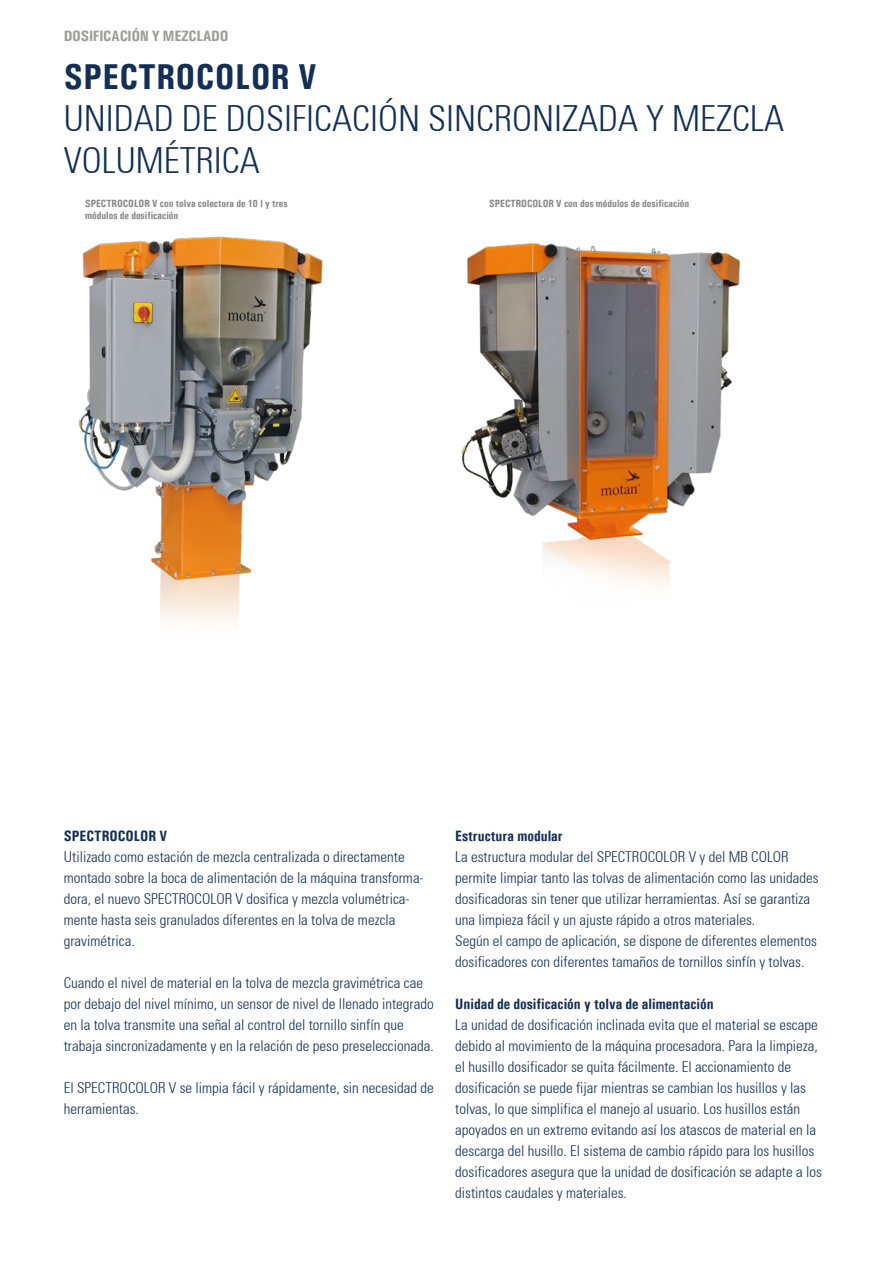
<style>
.page{position:relative;width:896px;height:1263px;background:#fff}
.page>*{position:absolute;margin:0;border:0;box-sizing:border-box;transform-origin:0 0}
.t1{font:300 condensed 36px/42px "Univers";color:#132f55}
.t2{font:700 36px "Univers Condensed";letter-spacing:.01em;color:#132f55}
.t3{font:300 condensed 15px/21px "Univers";color:#132f55}
.t4{font:700 15px "Univers Condensed";color:#132f55}
.t5{font:700 15px "Univers Condensed";letter-spacing:-.02em;color:#9d9d9c;scale:1.06 1}
.t6{font:700 10.5px/12px "Univers Condensed";color:#878787}
</style>
<div class="page">
<img style="left:79px;top:236px;width:244px;height:386px">
<img style="left:461px;top:243px;width:279px;height:345px">
<p class="t5" style="left:64px;top:27px;width:157px">DOSIFICACIÓN Y MEZCLADO</p>
<h1 class="t2" style="left:64px;top:54px;width:254px">SPECTROCOLOR V</h1>
<h1 class="t1" style="left:64px;top:96px;width:722px">UNIDAD DE DOSIFICACIÓN SINCRONIZADA Y MEZCLA<br>VOLUMÉTRICA</h1>
<p class="t6" style="left:85px;top:197px;width:204px">SPECTROCOLOR V con tolva colectora de 10 l y tres módulos de dosificación</p>
<p class="t6" style="left:489px;top:197px;width:201px">SPECTROCOLOR V con dos módulos de dosificación</p>
<p class="t4" style="left:64px;top:827px;width:105px">SPECTROCOLOR V</p>
<p class="t3" style="left:64px;top:846px;width:361px">Utilizado como estación de mezcla centralizada o directamente montado sobre la boca de alimentación de la máquina transforma&shy;dora, el nuevo SPECTROCOLOR V dosifica y mezcla volumétrica&shy;mente hasta seis granulados diferentes en la tolva de mezcla gravimétrica.</p>
<p class="t3" style="left:64px;top:972px;width:371px">Cuando el nivel de material en la tolva de mezcla gravimétrica cae por debajo del nivel mínimo, un sensor de nivel de llenado integrado en la tolva transmite una señal al control del tornillo sinfín que trabaja sincronizadamente y en la relación de peso preseleccionada.</p>
<p class="t3" style="left:64px;top:1077px;width:371px">El SPECTROCOLOR V se limpia fácil y rápidamente, sin necesidad de herramientas.</p>
<p class="t4" style="left:455px;top:827px;width:109px">Estructura modular</p>
<p class="t3" style="left:455px;top:846px;width:365px">La estructura modular del SPECTROCOLOR V y del MB COLOR permite limpiar tanto las tolvas de alimentación como las unidades dosificadoras sin tener que utilizar herramientas. Así se garantiza una limpieza fácil y un ajuste rápido a otros materiales.<br>Según el campo de aplicación, se dispone de diferentes elementos dosificadores con diferentes tamaños de tornillos sinfín y tolvas.</p>
<p class="t4" style="left:455px;top:995px;width:260px">Unidad de dosificación y tolva de alimentación</p>
<p class="t3" style="left:455px;top:1014px;width:368px">La unidad de dosificación inclinada evita que el material se escape debido al movimiento de la máquina procesadora. Para la limpieza, el husillo dosificador se quita fácilmente. El accionamiento de dosificación se puede fijar mientras se cambian los husillos y las tolvas, lo que simplifica el manejo al usuario. Los husillos están apoyados en un extremo evitando así los atascos de material en la descarga del husillo. El sistema de cambio rápido para los husillos dosificadores asegura que la unidad de dosificación se adapte a los distintos caudales y materiales.</p>
</div>
